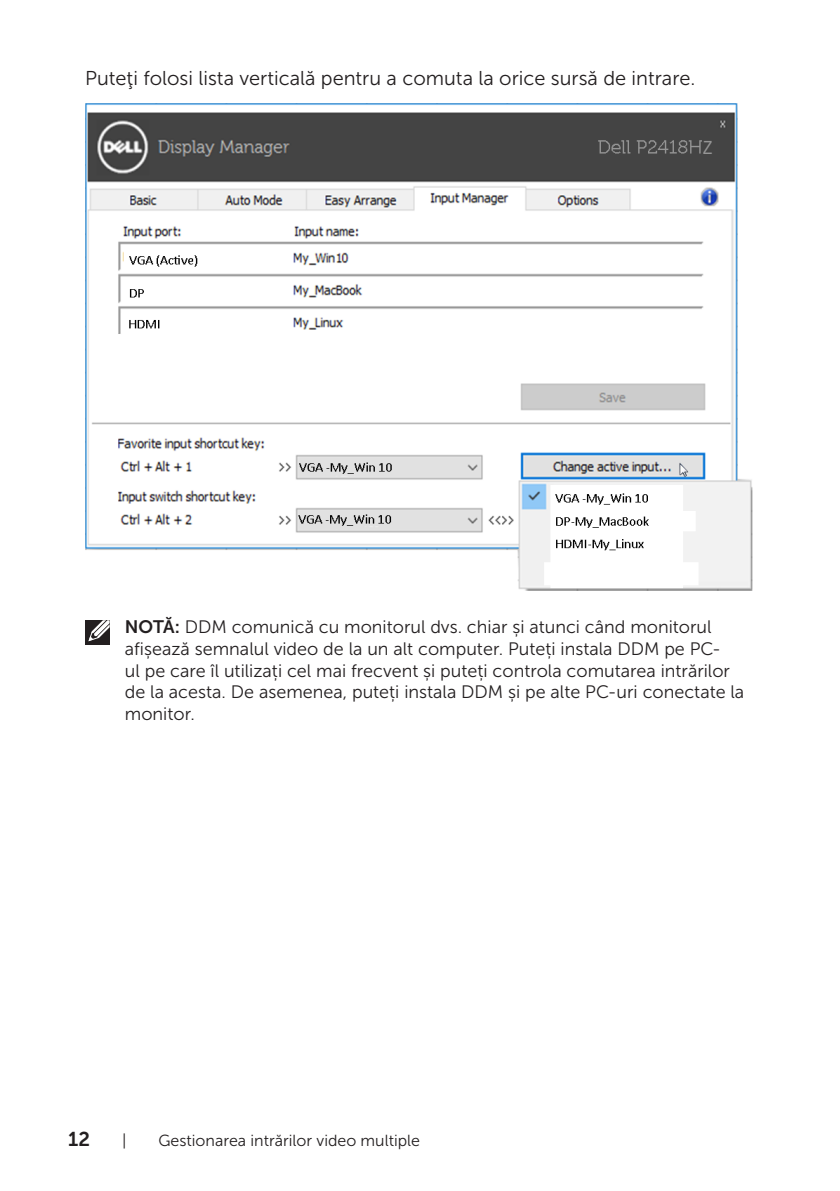
<style>
.page{position:relative;width:840px;height:1191px;background:#fff}
.page>*{position:absolute;margin:0;border:0;box-sizing:border-box;transform-origin:0 0}
.t1{font:20px "Museo Sans For Dell 300";color:#231f20}
.t2{font:20px "Museo Sans For Dell 700";color:#231f20}
.t3{font:18.2px "Arial Narrow";color:#959595}
.text{font:18px/21.6px "Museo Sans For Dell 300";color:#231f20}
.t4{font:16px "Museo Sans For Dell 300";color:#231f20}
.s1{font-family:"Museo Sans For Dell 700"}
</style>
<div class="page">
<img style="left:85px;top:103px;width:668px;height:487px">
<div style="left:701px;top:138px;width:14px;height:17px;background:#444"></div>
<div style="left:85px;top:620px;width:24px;height:24px;background:#231f20"></div>
<svg style="left:88px;top:620px;width:22px;height:22px"></svg>
<p class="t1" style="left:85px;top:67px;width:611px">Puteţi folosi lista verticală pentru a comuta la orice sursă de intrare.</p>
<p class="t3" style="left:702px;top:134px;width:11px">Z</p>
<p class="text" style="left:125px;top:616px;width:620px"><span class="s1">NOTĂ:</span> DDM comunică cu monitorul dvs. chiar și atunci când monitorul afișează semnalul video de la un alt computer. Puteți instala DDM pe PC-<br>ul pe care îl utilizați cel mai frecvent și puteți controla comutarea intrărilor de la acesta. De asemenea, puteți instala DDM și pe alte PC-uri conectate la monitor.</p>
<p class="t2" style="left:68px;top:1127px;width:23px">12</p>
<p class="t4" style="left:122px;top:1131px;width:6px">|</p>
<p class="t4" style="left:158px;top:1131px;width:263px">Gestionarea intrărilor video multiple</p>
</div>
